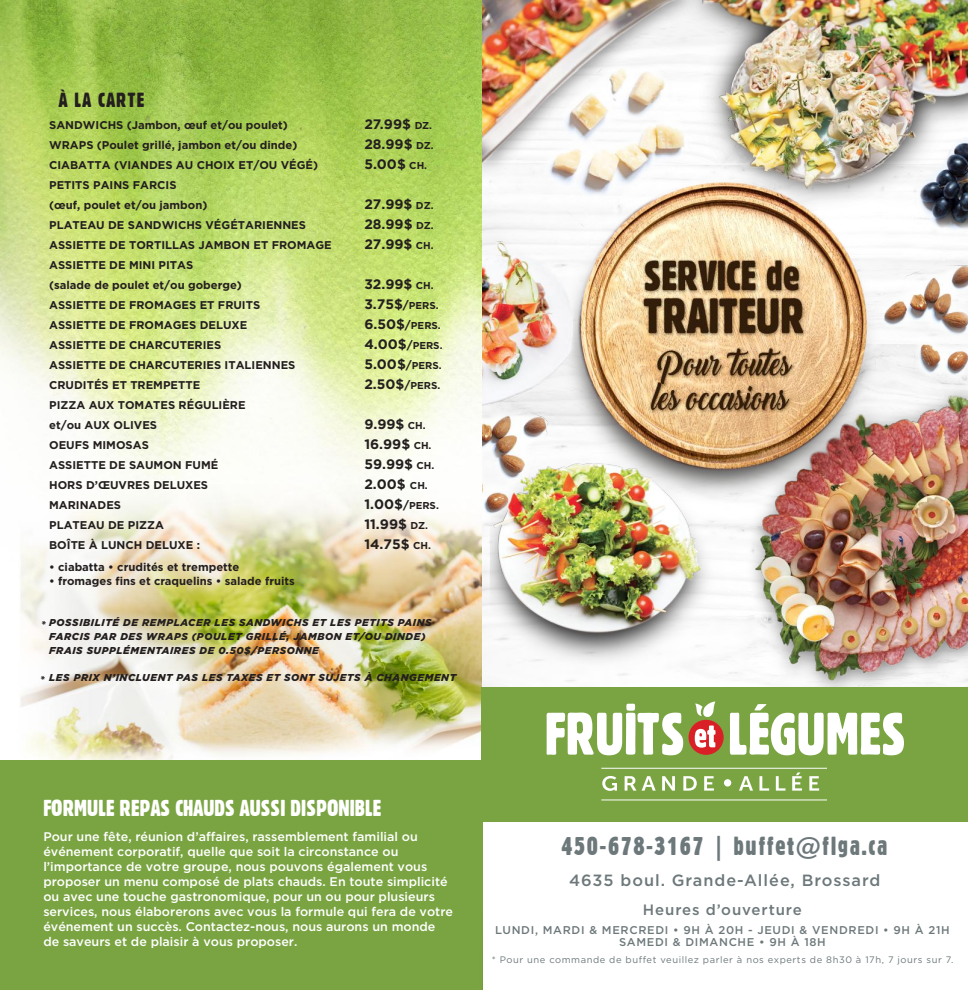
<style>
.page{position:relative;width:968px;height:990px;background:#fff}
.page>*{position:absolute;margin:0;border:0;box-sizing:border-box;transform-origin:0 0}
.t1{font:25px "Gothic 821 Condensed BT";letter-spacing:.06em;color:#6d787a}
.t2{font:22.5px "Gothic 821 Condensed BT";color:#fff}
.t3{font:20px "Gothic 821 Condensed BT";letter-spacing:.06em;color:#241f1f}
.t4{font:500 16.25px "Gotham";letter-spacing:.06em;color:#6d787a}
.t5{font:500 15px "Gotham";letter-spacing:.06em;color:#6d787a}
.t6{font:700 13.75px "Gotham";color:#241f1f}
.t7{font:500 12.5px/15px "Gotham";color:#fff}
.t8{font:700 11.25px/20px "Gotham";color:#241f1f}
.t9{font:500 11.25px/12.4px "Gotham";letter-spacing:.06em;color:#6d787a;text-align:center}
.t10{font:italic 900 10px/13.8px "Gotham";letter-spacing:.06em;color:#241f1f}
.t11{font:9.38px "Gotham";letter-spacing:.06em;color:#6d787a}
.s1{font-size:10px}
.s2{font-size:11.25px}
</style>
<div class="page">
<img style="left:0;top:0;width:968px;height:990px">
<div style="left:481px;top:687px;width:487px;height:134px;background:#7aa442"></div>
<div style="left:0;top:760px;width:482px;height:230px;background:#7aa442"></div>
<svg style="left:602px;top:776px;width:15px;height:15px"></svg>
<svg style="left:624px;top:776px;width:31px;height:15px"></svg>
<svg style="left:662px;top:776px;width:13px;height:15px"></svg>
<svg style="left:683px;top:776px;width:13px;height:15px"></svg>
<svg style="left:704px;top:776px;width:10px;height:15px"></svg>
<svg style="left:739px;top:776px;width:14px;height:15px"></svg>
<svg style="left:759px;top:776px;width:10px;height:15px"></svg>
<svg style="left:775px;top:776px;width:10px;height:15px"></svg>
<svg style="left:792px;top:772px;width:10px;height:19px"></svg>
<svg style="left:809px;top:776px;width:10px;height:15px"></svg>
<div style="left:724px;top:779px;width:7px;height:8px;background:#fff;border-radius:50%"></div>
<hr style="left:601px;top:800px;width:226px;height:1px;background:#fff">
<hr style="left:601px;top:768px;width:226px;height:1px;background:#fff">
<svg style="left:729px;top:704px;width:175px;height:51px"></svg>
<div style="left:688px;top:720px;width:35px;height:35px;background:#d92026;border-radius:50%"></div>
<svg style="left:694px;top:726px;width:21px;height:22px"></svg>
<svg style="left:695px;top:702px;width:20px;height:15px"></svg>
<svg style="left:546px;top:704px;width:137px;height:51px"></svg>
<h3 class="t3" style="left:59px;top:88px;width:87px">À LA CARTE</h3>
<p class="t8" style="left:49px;top:114px;width:240px">SANDWICHS (Jambon, œuf et/ou poulet)</p>
<p class="t6" style="left:364px;top:116px;width:69px">27.99$ <span class="s1">DZ.</span></p>
<p class="t8" style="left:49px;top:134px;width:250px">WRAPS (Poulet grillé, jambon et/ou dinde)</p>
<p class="t6" style="left:364px;top:136px;width:71px">28.99$ <span class="s1">DZ.</span></p>
<p class="t8" style="left:49px;top:154px;width:270px">CIABATTA (VIANDES AU CHOIX ET/OU VÉGÉ)</p>
<p class="t6" style="left:364px;top:156px;width:64px">5.00$ <span class="s1">CH.</span></p>
<p class="t8" style="left:49px;top:174px;width:160px">PETITS PAINS FARCIS (œuf, poulet et/ou jambon)</p>
<p class="t6" style="left:364px;top:196px;width:71px">27.99$ <span class="s1">DZ.</span></p>
<p class="t8" style="left:49px;top:214px;width:258px">PLATEAU DE SANDWICHS VÉGÉTARIENNES</p>
<p class="t6" style="left:364px;top:216px;width:71px">28.99$ <span class="s1">DZ.</span></p>
<p class="t8" style="left:49px;top:234px;width:284px">ASSIETTE DE TORTILLAS JAMBON ET FROMAGE</p>
<p class="t6" style="left:364px;top:236px;width:71px">27.99$ <span class="s1">CH.</span></p>
<p class="t8" style="left:49px;top:254px;width:194px">ASSIETTE DE MINI PITAS<br>(salade de poulet et/ou goberge)</p>
<p class="t6" style="left:364px;top:276px;width:71px">32.99$ <span class="s1">CH.</span></p>
<p class="t8" style="left:49px;top:294px;width:212px">ASSIETTE DE FROMAGES ET FRUITS</p>
<p class="t6" style="left:364px;top:296px;width:76px">3.75$<span class="s2">/</span><span class="s1">PERS.</span></p>
<p class="t8" style="left:49px;top:314px;width:200px">ASSIETTE DE FROMAGES DELUXE</p>
<p class="t6" style="left:364px;top:316px;width:78px">6.50$<span class="s2">/</span><span class="s1">PERS.</span></p>
<p class="t8" style="left:49px;top:334px;width:173px">ASSIETTE DE CHARCUTERIES</p>
<p class="t6" style="left:364px;top:336px;width:80px">4.00$<span class="s2">/</span><span class="s1">PERS.</span></p>
<p class="t8" style="left:49px;top:354px;width:248px">ASSIETTE DE CHARCUTERIES ITALIENNES</p>
<p class="t6" style="left:364px;top:356px;width:79px">5.00$<span class="s2">/</span><span class="s1">PERS.</span></p>
<p class="t8" style="left:49px;top:374px;width:153px">CRUDITÉS ET TREMPETTE</p>
<p class="t6" style="left:364px;top:376px;width:77px">2.50$<span class="s2">/</span><span class="s1">PERS.</span></p>
<p class="t8" style="left:49px;top:394px;width:198px">PIZZA AUX TOMATES RÉGULIÈRE et/ou AUX OLIVES</p>
<p class="t6" style="left:364px;top:416px;width:63px">9.99$ <span class="s1">CH.</span></p>
<p class="t8" style="left:49px;top:434px;width:101px">OEUFS MIMOSAS</p>
<p class="t6" style="left:364px;top:436px;width:69px">16.99$ <span class="s1">CH.</span></p>
<p class="t8" style="left:49px;top:454px;width:171px">ASSIETTE DE SAUMON FUMÉ</p>
<p class="t6" style="left:364px;top:456px;width:71px">59.99$ <span class="s1">CH.</span></p>
<p class="t8" style="left:49px;top:474px;width:160px">HORS D’ŒUVRES DELUXES</p>
<p class="t6" style="left:364px;top:476px;width:65px">2.00$ <span class="s1">CH.</span></p>
<p class="t8" style="left:49px;top:494px;width:73px">MARINADES</p>
<p class="t6" style="left:364px;top:496px;width:76px">1.00$<span class="s2">/</span><span class="s1">PERS.</span></p>
<p class="t8" style="left:49px;top:514px;width:116px">PLATEAU DE PIZZA</p>
<p class="t6" style="left:364px;top:516px;width:65px">11.99$ <span class="s1">DZ.</span></p>
<p class="t8" style="left:49px;top:534px;width:152px">BOÎTE À LUNCH DELUXE :</p>
<p class="t6" style="left:364px;top:536px;width:68px">14.75$ <span class="s1">CH.</span></p>
<p class="t8" style="left:49px;top:557px;width:192px">• ciabatta • crudités et trempette</p>
<p class="t8" style="left:49px;top:571px;width:247px">• fromages fins et craquelins • salade fruits</p>
<p class="t10" style="left:49px;top:616px;width:384px">POSSIBILITÉ DE REMPLACER LES SANDWICHS ET LES PETITS PAINS<br>FARCIS PAR DES WRAPS (POULET GRILLÉ, JAMBON ET/OU DINDE)<br>FRAIS SUPPLÉMENTAIRES DE 0.50$/PERSONNE</p>
<p class="t10" style="left:40px;top:671px;width:417px">* LES PRIX N’INCLUENT PAS LES TAXES ET SONT SUJETS À CHANGEMENT</p>
<p class="t10" style="left:41px;top:617px;width:6px">*</p>
<h2 class="t2" style="left:43px;top:794px;width:339px">FORMULE REPAS CHAUDS AUSSI DISPONIBLE</h2>
<p class="t7" style="left:43px;top:829px;width:411px">Pour une fête, réunion d’affaires, rassemblement familial ou événement corporatif, quelle que soit la circonstance ou l’importance de votre groupe, nous pouvons également vous proposer un menu composé de plats chauds. En toute simplicité ou avec une touche gastronomique, pour un ou pour plusieurs services, nous élaborerons avec vous la formule qui fera de votre événement un succès. Contactez-nous, nous aurons un monde de saveurs et de plaisir à vous proposer.</p>
<h1 class="t1" style="left:561px;top:831px;width:327px">450-678-3167 | buffet@flga.ca</h1>
<h3 class="t4" style="left:569px;top:871px;width:313px">4635 boul. Grande-Allée, Brossard</h3>
<h3 class="t5" style="left:643px;top:902px;width:160px">Heures d’ouverture</h3>
<p class="t9" style="left:495px;top:923px;width:456px">LUNDI, MARDI &amp; MERCREDI • 9H À 20H - JEUDI &amp; VENDREDI • 9H À 21H<br>SAMEDI &amp; DIMANCHE • 9H À 18H</p>
<p class="t11" style="left:491px;top:955px;width:463px">* Pour une commande de buffet veuillez parler à nos experts de 8h30 à 17h, 7 jours sur 7.</p>
</div>
